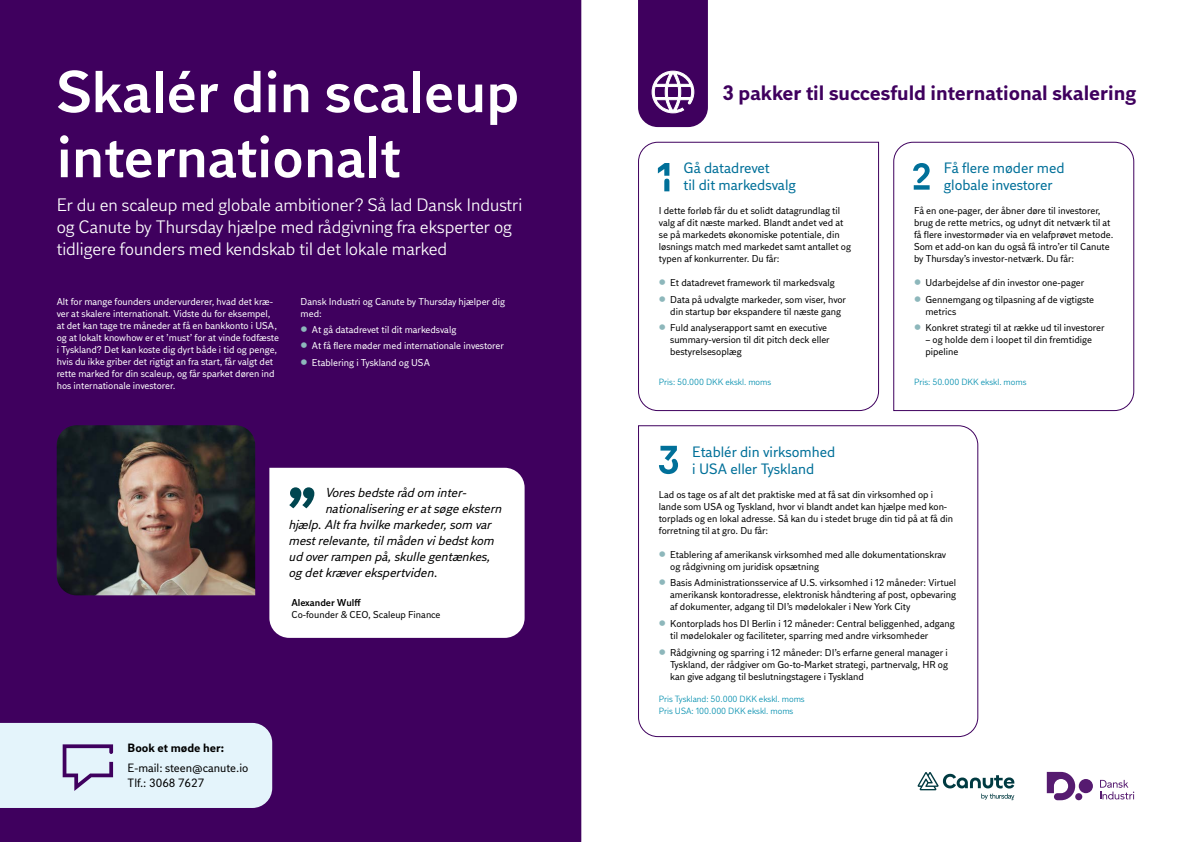
<style>
.page{position:relative;width:1191px;height:842px;background:#fff}
.page>*{position:absolute;margin:0;border:0;box-sizing:border-box;transform-origin:0 0}
.t1{font:600 59px/65px "DI Sans";color:#fff}
.t2{font:700 20.8px "DI Sans";color:#3f005e}
.t3{font:18px/22px "DI Sans";color:#fff}
.t4{font:15px/17px "DI Sans";color:#007099}
.t5{font:italic 13px "DI Sans";color:#000}
.t6{font:12px/15px "DI Sans";color:#000}
.t7{font:700 12px "DI Sans";color:#000}
.t8{font:10px/12px "DI Sans";color:#000}
.t9{font:10px/12px "DI Sans";color:#fff}
.t10{font:600 10px "DI Sans";color:#000}
.t11{font:9px/12px "DI Sans";color:#008eae}
.s1{font-size:16px;color:#8db7bb}
</style>
<div class="page">
<div style="left:0;top:0;width:581px;height:842px;background:#3f005e"></div>
<svg style="left:917px;top:772px;width:97px;height:28px"></svg>
<div style="left:1075px;top:793px;width:7px;height:7px;background:#561b70;border-radius:50%"></div>
<div style="left:1078px;top:779px;width:15px;height:14px;background:#561b70;border-radius:50%"></div>
<svg style="left:1046px;top:772px;width:29px;height:28px"></svg>
<svg style="left:1100px;top:780px;width:34px;height:19px"></svg>
<img style="left:57px;top:425px;width:198px;height:170px">
<svg style="left:269px;top:468px;width:255px;height:170px"></svg>
<svg style="left:289px;top:487px;width:25px;height:21px"></svg>
<svg style="left:893px;top:141px;width:241px;height:271px"></svg>
<svg style="left:913px;top:163px;width:16px;height:27px"></svg>
<svg style="left:638px;top:141px;width:241px;height:271px"></svg>
<svg style="left:658px;top:163px;width:11px;height:28px"></svg>
<svg style="left:638px;top:425px;width:340px;height:313px"></svg>
<svg style="left:659px;top:446px;width:19px;height:28px"></svg>
<svg style="left:638px;top:0;width:70px;height:127px"></svg>
<div style="left:0;top:723px;width:272px;height:85px;background:#e4f4fb"></div>
<h1 class="t1" style="left:57px;top:59px;width:464px">Skalér din scaleup internationalt</h1>
<h3 class="t3" style="left:57px;top:193px;width:467px">Er du en scaleup med globale ambitioner? Så lad Dansk Industri og Canute by Thursday hjælpe med rådgivning fra eksperter og tidligere founders med kendskab til det lokale marked</h3>
<p class="t9" style="left:57px;top:295px;width:224px">Alt for mange founders undervurderer, hvad det kræ&shy;ver at skalere internationalt. Vidste du for eksempel, at det kan tage tre måneder at få en bankkonto i USA, og at lokalt knowhow er et ’must’ for at vinde fodfæste i Tyskland? Det kan koste dig dyrt både i tid og penge, hvis du ikke griber det rigtigt an fra start, får valgt det rette marked for din scaleup, og får sparket døren ind hos internationale investorer.</p>
<p class="t9" style="left:300px;top:295px;width:206px">Dansk Industri og Canute by Thursday hjælper dig med:</p>
<p class="t9" style="left:300px;top:323px;width:157px"><span class="s1">•</span> At gå datadrevet til dit markedsvalg</p>
<p class="t9" style="left:300px;top:340px;width:205px"><span class="s1">•</span> At få flere møder med internationale investorer</p>
<p class="t9" style="left:300px;top:356px;width:131px"><span class="s1">•</span> Etablering i Tyskland og USA</p>
<h3 class="t5" style="left:326px;top:484px;width:142px">Vores bedste råd om inter-</h3>
<h3 class="t5" style="left:326px;top:500px;width:178px">nationalisering er at søge ekstern</h3>
<h3 class="t5" style="left:289px;top:516px;width:204px">hjælp. Alt fra hvilke markeder, som var</h3>
<h3 class="t5" style="left:289px;top:532px;width:207px">mest relevante, til måden vi bedst kom</h3>
<h3 class="t5" style="left:289px;top:548px;width:203px">ud over rampen på, skulle gentænkes,</h3>
<h3 class="t5" style="left:289px;top:564px;width:150px">og det kræver ekspertviden.</h3>
<p class="t10" style="left:291px;top:596px;width:71px">Alexander Wulff</p>
<p class="t8" style="left:291px;top:608px;width:151px">Co-founder &amp; CEO, Scaleup Finance</p>
<p class="t7" style="left:128px;top:740px;width:98px">Book et møde her:</p>
<p class="t6" style="left:128px;top:761px;width:122px">E-mail: steen@canute.io<br>Tlf.: 3068 7627</p>
<h2 class="t2" style="left:722px;top:79px;width:415px">3 pakker til succesfuld international skalering</h2>
<h3 class="t4" style="left:683px;top:159px;width:114px">Gå datadrevet<br>til dit markedsvalg</h3>
<p class="t8" style="left:659px;top:205px;width:194px">I dette forløb får du et solidt datagrundlag til valg af dit næste marked. Blandt andet ved at se på markedets økonomiske potentiale, din løsnings match med markedet samt antallet og typen af konkurrenter. Du får:</p>
<p class="t8" style="left:659px;top:277px;width:177px"><span class="s1">•</span> Et datadrevet framework til markedsvalg</p>
<p class="t8" style="left:670px;top:293px;width:177px;text-indent:-11px"><span class="s1">•</span> Data på udvalgte markeder, som viser, hvor din startup bør ekspandere til næste gang</p>
<p class="t8" style="left:670px;top:322px;width:161px;text-indent:-11px"><span class="s1">•</span> Fuld analyserapport samt en executive summary-version til dit pitch deck eller bestyrelsesoplæg</p>
<p class="t11" style="left:659px;top:376px;width:114px">Pris: 50.000 DKK ekskl. moms</p>
<h3 class="t4" style="left:943px;top:159px;width:122px">Få flere møder med globale investorer</h3>
<p class="t8" style="left:914px;top:205px;width:201px">Få en one-pager, der åbner døre til investorer, brug de rette metrics, og udnyt dit netværk til at få flere investormøder via en velafprøvet metode.<br>Som et add-on kan du også få intro’er til Canute by Thursday’s investor-netværk. Du får:</p>
<p class="t8" style="left:914px;top:277px;width:172px"><span class="s1">•</span> Udarbejdelse af din investor one-pager</p>
<p class="t8" style="left:925px;top:293px;width:170px;text-indent:-11px"><span class="s1">•</span> Gennemgang og tilpasning af de vigtigste metrics</p>
<p class="t8" style="left:914px;top:322px;width:192px"><span class="s1">•</span> Konkret strategi til at række ud til investorer</p>
<p class="t8" style="left:925px;top:334px;width:168px">– og holde dem i loopet til din fremtidige pipeline</p>
<p class="t11" style="left:914px;top:376px;width:114px">Pris: 50.000 DKK ekskl. moms</p>
<h3 class="t4" style="left:692px;top:443px;width:145px">Etablér din virksomhed i USA eller Tyskland</h3>
<p class="t8" style="left:659px;top:488px;width:296px">Lad os tage os af alt det praktiske med at få sat din virksomhed op i lande som USA og Tyskland, hvor vi blandt andet kan hjælpe med kon&shy;torplads og en lokal adresse. Så kan du i stedet bruge din tid på at få din forretning til at gro. Du får:</p>
<p class="t8" style="left:670px;top:548px;width:277px;text-indent:-11px"><span class="s1">•</span> Etablering af amerikansk virksomhed med alle dokumentationskrav og rådgivning om juridisk opsætning</p>
<p class="t8" style="left:670px;top:577px;width:287px;text-align:justify;text-indent:-11px"><span class="s1">•</span> Basis Administrationsservice af U.S. virksomhed i 12 måneder: Virtuel amerikansk kontoradresse, elektronisk håndtering af post, opbevaring af dokumenter, adgang til DI’s mødelokaler i New York City</p>
<p class="t8" style="left:670px;top:617px;width:286px;text-indent:-11px"><span class="s1">•</span> Kontorplads hos DI Berlin i 12 måneder: Central beliggenhed, adgang til mødelokaler og faciliteter, sparring med andre virksomheder</p>
<p class="t8" style="left:670px;top:646px;width:279px;text-align:justify;text-indent:-11px"><span class="s1">•</span> Rådgivning og sparring i 12 måneder: DI’s erfarne general manager i Tyskland, der rådgiver om Go-to-Market strategi, partnervalg, HR og kan give adgang til beslutningstagere i Tyskland</p>
<p class="t11" style="left:659px;top:693px;width:147px">Pris Tyskland: 50.000 DKK ekskl. moms<br>Pris USA: 100.000 DKK ekskl. moms</p>
</div>
